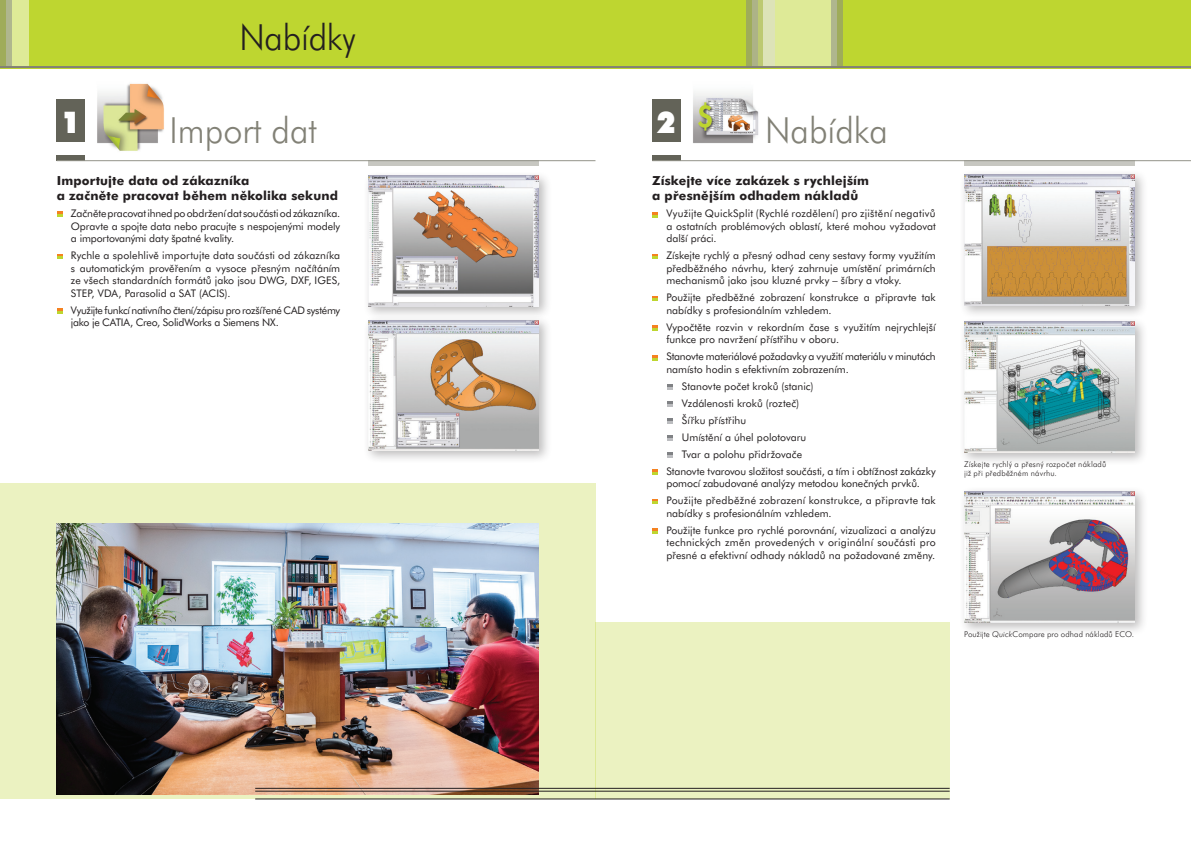
<style>
.page{position:relative;width:1191px;height:842px;background:#fff}
.page>*{position:absolute;margin:0;border:0;box-sizing:border-box;transform-origin:0 0}
.t1{font:300 36px "Futura BTCE";color:#828176;scale:.95 1}
.t2{font:300 36px "Futura BTCE";letter-spacing:-.01em;color:#231f20;scale:.95 1}
.t3{font:900 30px "Futura BTCE";color:#fff;scale:.95 1}
.t4{font:700 12.5px/15px "Futura BTCE";letter-spacing:.01em;color:#231f20}
.t5{font:10.5px/12.5px "Futura BTCE";color:#231f20}
.t6{font:10.5px/12.5px "Futura BTCE";letter-spacing:-.025em;color:#231f20}
.t7{font:10.5px/12.5px "Futura BTCE";letter-spacing:-.02em;color:#231f20}
.t8{font:300 8px/9px "Futura BTCE";letter-spacing:.02em;color:#231f20}
.s1{font-style:italic}
</style>
<div class="page">
<div style="left:0;top:0;width:1191px;height:68px;background:#bed630"></div>
<div style="left:595px;top:622px;width:354px;height:177px;background:#ebf2c1"></div>
<div style="left:0;top:483px;width:595px;height:316px;background:#ebf2c1"></div>
<div style="left:746px;top:0;width:12px;height:68px;background:#9fac5a"></div>
<div style="left:752px;top:0;width:23px;height:68px;background:#b5be7c"></div>
<svg style="left:763px;top:0;width:68px;height:66px;background:#dde89c"></svg>
<svg style="left:831px;top:0;width:12px;height:66px"></svg>
<div style="left:6px;top:0;width:22px;height:68px;background:linear-gradient(to bottom,#deea97,#deea97)"></div>
<svg style="left:0;top:0;width:11px;height:66px"></svg>
<hr style="left:0;top:66px;width:1191px;height:2px;background:#828176">
<img style="left:57px;top:523px;width:482px;height:272px">
<img style="left:693px;top:92px;width:66px;height:51px">
<div style="left:652px;top:99px;width:28px;height:43px;background:#636358"></div>
<div style="left:964px;top:161px;width:170px;height:5px;background:#c7c7c1"></div>
<div style="left:652px;top:155px;width:28px;height:6px;background:#636358"></div>
<hr style="left:652px;top:160px;width:539px;height:1px;background:#94948a">
<img style="left:97px;top:83px;width:67px;height:68px">
<div style="left:57px;top:99px;width:28px;height:43px;background:#636358"></div>
<div style="left:369px;top:161px;width:170px;height:5px;background:#c7c7c1"></div>
<div style="left:57px;top:155px;width:28px;height:6px;background:#636358"></div>
<hr style="left:57px;top:160px;width:538px;height:1px;background:#94948a">
<hr style="left:255px;top:791px;width:694px;height:1px;background:#231f20">
<hr style="left:255px;top:788px;width:694px;height:1px;background:#231f20">
<hr style="left:255px;top:798px;width:694px;height:1px;background:#231f20">
<div style="left:363px;top:171px;width:189px;height:149px;background:#231f20;opacity:.3"></div>
<img style="left:369px;top:176px;width:170px;height:130px">
<div style="left:363px;top:315px;width:189px;height:149px;background:#231f20;opacity:.3"></div>
<img style="left:369px;top:320px;width:170px;height:131px">
<div style="left:959px;top:169px;width:188px;height:150px;background:#231f20;opacity:.3"></div>
<img style="left:964px;top:174px;width:170px;height:131px">
<div style="left:959px;top:317px;width:188px;height:149px;background:#231f20;opacity:.3"></div>
<img style="left:964px;top:322px;width:170px;height:131px">
<div style="left:959px;top:486px;width:188px;height:150px;background:#231f20;opacity:.3"></div>
<img style="left:964px;top:491px;width:170px;height:131px">
<svg style="left:57px;top:211px;width:5px;height:6px"></svg>
<svg style="left:57px;top:254px;width:5px;height:5px"></svg>
<svg style="left:57px;top:308px;width:5px;height:6px"></svg>
<svg style="left:667px;top:384px;width:6px;height:6px"></svg>
<svg style="left:667px;top:401px;width:6px;height:6px"></svg>
<svg style="left:667px;top:418px;width:6px;height:6px"></svg>
<svg style="left:667px;top:435px;width:6px;height:6px"></svg>
<svg style="left:667px;top:452px;width:6px;height:6px"></svg>
<svg style="left:652px;top:212px;width:6px;height:6px"></svg>
<svg style="left:652px;top:254px;width:6px;height:5px"></svg>
<svg style="left:652px;top:296px;width:6px;height:5px"></svg>
<svg style="left:652px;top:325px;width:6px;height:6px"></svg>
<svg style="left:652px;top:355px;width:6px;height:5px"></svg>
<svg style="left:652px;top:469px;width:6px;height:6px"></svg>
<svg style="left:652px;top:499px;width:6px;height:5px"></svg>
<svg style="left:652px;top:528px;width:6px;height:6px"></svg>
<h1 class="t2" style="left:239px;top:14px;width:124px">Nabídky</h1>
<h2 class="t3" style="left:61px;top:101px;width:22px">1</h2>
<h1 class="t1" style="left:170px;top:107px;width:157px">Import dat</h1>
<h2 class="t3" style="left:656px;top:101px;width:22px">2</h2>
<h1 class="t1" style="left:765px;top:107px;width:131px">Nabídka</h1>
<p class="t4" style="left:57px;top:173px;width:283px">Importujte data od zákazníka<br>a začněte pracovat během několika sekund</p>
<p class="t5" style="left:71px;top:207px;width:271px;text-align:justify">Začněte pracovat ihned po obdržení dat součásti od zákazníka.<br>Opravte a spojte data nebo pracujte s nespojenými modely a importovanými daty špatné kvality.</p>
<p class="t5" style="left:71px;top:249px;width:271px;text-align:justify">Rychle a spolehlivě importujte data součásti od zákazníka s automatickým prověřením a vysoce přesným načítáním ze všech standardních formátů jako jsou DWG, DXF, IGES, STEP, VDA, Parasolid a SAT (ACIS).</p>
<p class="t6" style="left:71px;top:303px;width:271px">Využijte funkcí nativního čtení/zápisu pro rozšířené CAD systémy jako je CATIA, Creo, SolidWorks a Siemens NX.</p>
<p class="t4" style="left:652px;top:173px;width:218px">Získejte více zakázek s rychlejším a přesnějším odhadem nákladů</p>
<p class="t5" style="left:666px;top:207px;width:271px;text-align:justify">Využijte QuickSplit (Rychlé rozdělení) pro zjištění negativů a ostatních problémových oblastí, které mohou vyžadovat další práci.</p>
<p class="t5" style="left:666px;top:249px;width:271px;text-align:justify">Získejte rychlý a přesný odhad ceny sestavy formy využitím předběžného návrhu, který zahrnuje umístění primárních mechanismů jako jsou kluzné prvky – šíbry a vtoky.</p>
<p class="t5" style="left:666px;top:291px;width:271px">Použijte předběžné zobrazení konstrukce a připravte tak nabídky s profesionálním vzhledem.</p>
<p class="t5" style="left:666px;top:320px;width:271px">Vypočtěte rozvin v rekordním čase s využitím nejrychlejší funkce pro navržení přístřihu v oboru.</p>
<p class="t7" style="left:666px;top:350px;width:271px">Stanovte materiálové požadavky a využití materiálu v minutách namísto hodin s efektivním zobrazením.</p>
<p class="t5" style="left:682px;top:379px;width:133px">Stanovte počet kroků (stanic)</p>
<p class="t5" style="left:682px;top:396px;width:119px">Vzdálenosti kroků (rozteč)</p>
<p class="t5" style="left:682px;top:413px;width:66px">Šířku přístřihu</p>
<p class="t5" style="left:682px;top:430px;width:126px">Umístění a úhel polotovaru</p>
<p class="t5" style="left:682px;top:447px;width:122px">Tvar a polohu přidržovače</p>
<p class="t5" style="left:666px;top:464px;width:271px">Stanovte tvarovou složitost součásti, a tím i obtížnost zakázky</p>
<p class="t5" style="left:666px;top:475px;width:271px;line-height:17px">pomocí zabudované analýzy metodou konečných prvků.<br>Použijte předběžné zobrazení konstrukce, a připravte tak</p>
<p class="t5" style="left:666px;top:504px;width:271px;line-height:17px">nabídky s profesionálním vzhledem.<br>Použijte funkce pro rychlé porovnání, vizualizaci a analýzu</p>
<p class="t5" style="left:666px;top:536px;width:271px">technických změn provedených v originální součásti pro přesné a efektivní odhady nákladů na požadované změny.</p>
<p class="t8" style="left:964px;top:460px;width:144px">Získejte rychlý a přesný rozpočet nákladů již při předběžném návrhu.</p>
<p class="t8" style="left:964px;top:629px;width:171px">Použijte <span class="s1">Quick</span>Compare pro odhad nákladů ECO.</p>
</div>
